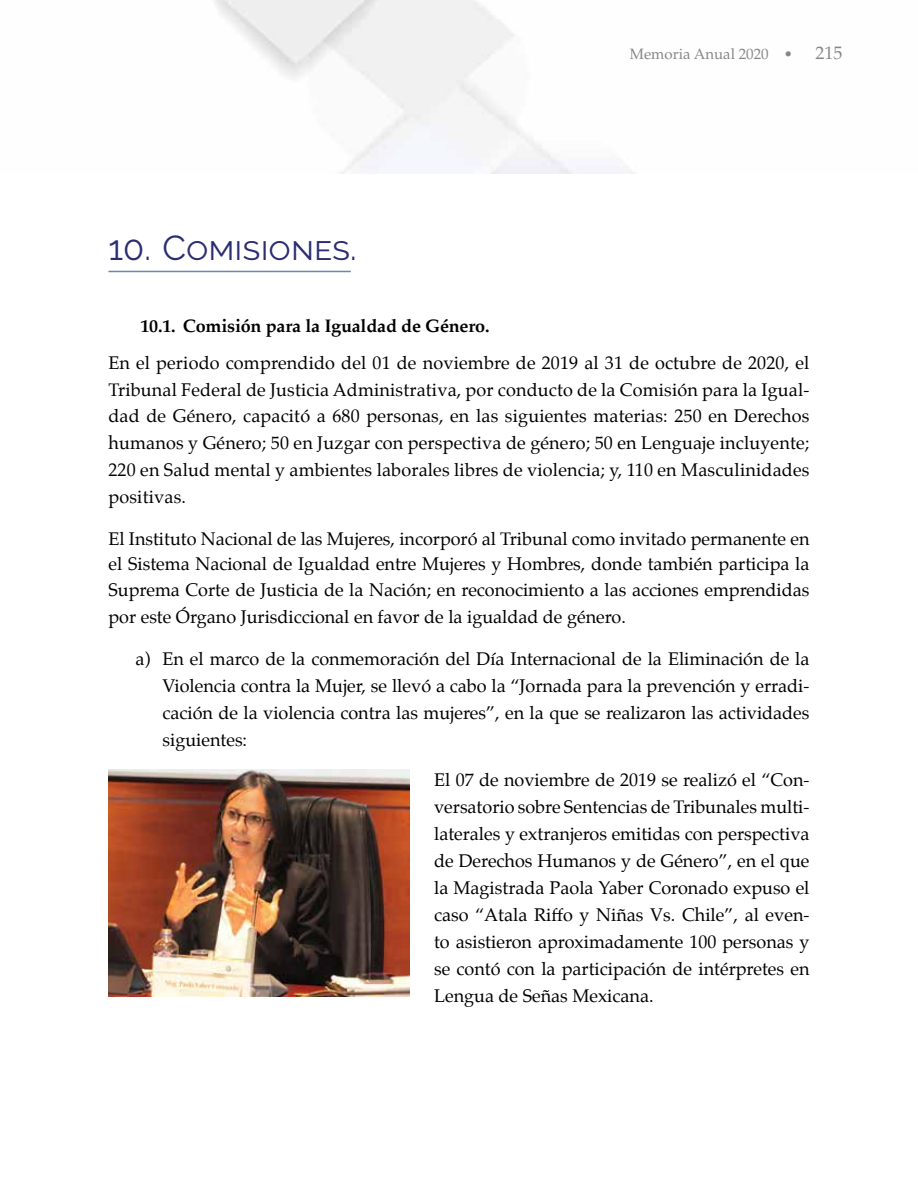
<style>
.page{position:relative;width:918px;height:1188px;background:#fff}
.page>*{position:absolute;margin:0;border:0;box-sizing:border-box;transform-origin:0 0}
.t1{font:34.5px "Raleway";color:#2a2d71}
.t2{font:18px/27px "Palatino";color:#000;text-align:justify}
.t3{font:700 18px "Palatino";letter-spacing:-.01em;color:#000}
.t4{font:15px "Palatino LT Std";color:#878787}
.s1{font-size:18px}
</style>
<div class="page">
<img style="left:108px;top:769px;width:301px;height:228px">
<hr style="left:108px;top:271px;width:243px;height:1px;background:#6a86b7">
<h1 class="t1" style="left:108px;top:228px;width:250px">10. Comisiones.</h1>
<p class="t4" style="left:630px;top:45px;width:214px">Memoria Anual 2020 • <span class="s1">215</span></p>
<p class="t3" style="left:140px;top:311px;width:351px">10.1. Comisión para la Igualdad de Género.</p>
<p class="t2" style="left:108px;top:350px;width:703px">En el periodo comprendido del 01 de noviembre de 2019 al 31 de octubre de 2020, el Tribunal Federal de Justicia Administrativa, por conducto de la Comisión para la Igual&shy;dad de Género, capacitó a 680 personas, en las siguientes materias: 250 en Derechos humanos y Género; 50 en Juzgar con perspectiva de género; 50 en Lenguaje incluyente; 220 en Salud mental y ambientes laborales libres de violencia; y, 110 en Masculinidades positivas.</p>
<p class="t2" style="left:108px;top:526px;width:703px;line-height:26px">El Instituto Nacional de las Mujeres, incorporó al Tribunal como invitado permanente en el Sistema Nacional de Igualdad entre Mujeres y Hombres, donde también participa la Suprema Corte de Justicia de la Nación; en reconocimiento a las acciones emprendidas por este Órgano Jurisdiccional en favor de la igualdad de género.</p>
<p class="t2" style="left:162px;top:645px;width:649px;text-indent:-27px">a) En el marco de la conmemoración del Día Internacional de la Eliminación de la Violencia contra la Mujer, se llevó a cabo la “Jornada para la prevención y erradi&shy;cación de la violencia contra las mujeres”, en la que se realizaron las actividades siguientes:</p>
<p class="t2" style="left:434px;top:767px;width:377px">El 07 de noviembre de 2019 se realizó el “Con&shy;versatorio sobre Sentencias de Tribunales multi&shy;laterales y extranjeros emitidas con perspectiva de Derechos Humanos y de Género”, en el que la Magistrada Paola Yaber Coronado expuso el caso “Atala Riffo y Niñas Vs. Chile”, al even&shy;to asistieron aproximadamente 100 personas y se contó con la participación de intérpretes en Lengua de Señas Mexicana.</p>
</div>
